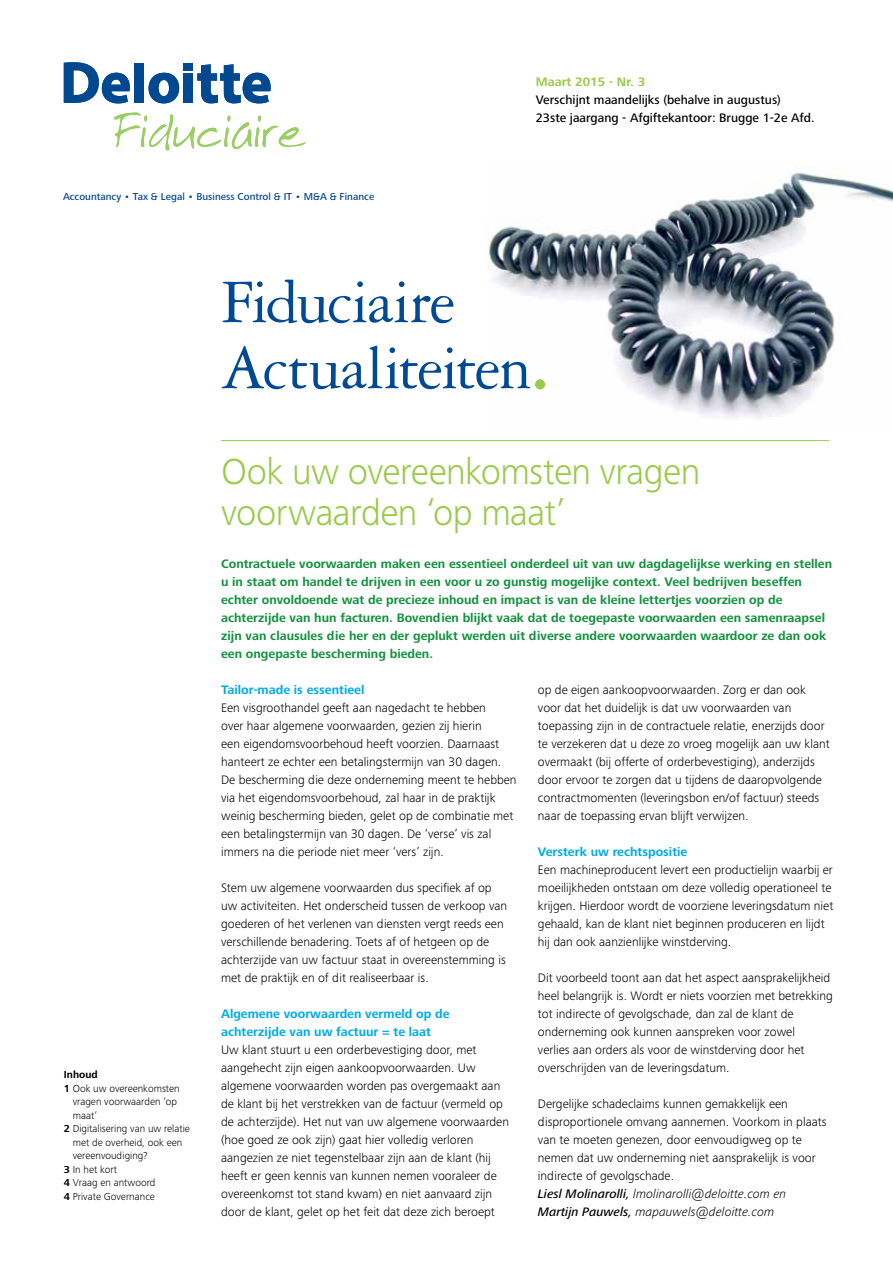
<style>
.page{position:relative;width:893px;height:1263px;background:#fff}
.page>*{position:absolute;margin:0;border:0;box-sizing:border-box;transform-origin:0 0}
.t1{font:66px/66px "Garamond 3 LT Std";letter-spacing:-.03em;color:#004a94}
.t2{font:300 37.5px/40.5px "Frutiger Next Pro";letter-spacing:-.015em;color:#99ca49}
.t3{font:300 12.75px/18px "Frutiger Next Pro";color:#000}
.t4{font:700 12.75px/18px "Frutiger Next Pro";color:#13913e}
.t5{font:700 12.75px/18px "Frutiger Next Pro";color:#00aae7}
.t6{font:500 12.75px/18px "Frutiger Next Pro";color:#000}
.t7{font:700 12.75px "Frutiger Next Pro";color:#99ca49}
.t8{font:300 10.5px "Frutiger Next Pro";color:#000}
.t9{font:700 10.5px "Frutiger Next Pro";color:#000}
.t10{font:500 10.35px "Frutiger Next Pro";color:#00438b}
.s1{font-size:103.5px;color:#99ca49}
.s2{font-weight:700}
.s3{font-weight:500;font-style:italic}
.s4{font-style:italic}
</style>
<div class="page">
<img style="left:487px;top:166px;width:406px;height:253px">
<hr style="left:221px;top:440px;width:608px;height:1px;background:#99ca49">
<div style="left:134px;top:63px;width:10px;height:40px;background:#004990"></div>
<svg style="left:149px;top:73px;width:30px;height:30px"></svg>
<div style="left:183px;top:73px;width:10px;height:30px;background:#004990"></div>
<div style="left:183px;top:63px;width:10px;height:8px;background:#004990"></div>
<svg style="left:197px;top:64px;width:74px;height:39px"></svg>
<svg style="left:64px;top:62px;width:66px;height:41px"></svg>
<svg style="left:114px;top:113px;width:191px;height:37px"></svg>
<p class="t10" style="left:63px;top:190px;width:313px">Accountancy • Tax &amp; Legal • Business Control &amp; IT • M&amp;A &amp; Finance</p>
<p class="t7" style="left:536px;top:74px;width:111px">Maart 2015 - Nr. 3</p>
<p class="t6" style="left:536px;top:91px;width:280px">Verschijnt maandelijks (behalve in augustus)<br>23ste jaargang - Afgiftekantoor: Brugge 1-2e Afd.</p>
<h1 class="t1" style="left:221px;top:269px;width:333px">Fiduciaire<br>Actualiteiten<span class="s1">.</span></h1>
<p class="t9" style="left:64px;top:1069px;width:35px">Inhoud</p>
<p class="t8" style="left:64px;top:1082px;width:118px"><span class="s2">1</span> Ook uw overeenkomsten</p>
<p class="t8" style="left:73px;top:1096px;width:106px">vragen voorwaarden ‘op</p>
<p class="t8" style="left:73px;top:1109px;width:26px">maat’</p>
<p class="t8" style="left:64px;top:1123px;width:128px"><span class="s2">2</span> Digitalisering van uw relatie</p>
<p class="t8" style="left:73px;top:1136px;width:111px">met de overheid, ook een</p>
<p class="t8" style="left:73px;top:1150px;width:76px">vereenvoudiging?</p>
<p class="t8" style="left:64px;top:1163px;width:55px"><span class="s2">3</span> In het kort</p>
<p class="t8" style="left:64px;top:1177px;width:93px"><span class="s2">4</span> Vraag en antwoord</p>
<p class="t8" style="left:64px;top:1190px;width:93px"><span class="s2">4</span> Private Governance</p>
<h2 class="t2" style="left:221px;top:451px;width:481px">Ook uw overeenkomsten vragen voorwaarden ‘op maat’</h2>
<p class="t4" style="left:221px;top:554px;width:613px">Contractuele voorwaarden maken een essentieel onderdeel uit van uw dagdagelijkse werking en stellen u in staat om handel te drijven in een voor u zo gunstig mogelijke context. Veel bedrijven beseffen echter onvoldoende wat de precieze inhoud en impact is van de kleine lettertjes voorzien op de achterzijde van hun facturen. Bovendien blijkt vaak dat de toegepaste voorwaarden een samenraapsel zijn van clausules die her en der geplukt werden uit diverse andere voorwaarden waardoor ze dan ook een ongepaste bescherming bieden.</p>
<p class="t5" style="left:221px;top:680px;width:145px">Tailor-made is essentieel</p>
<p class="t3" style="left:221px;top:698px;width:297px">Een visgroothandel geeft aan nagedacht te hebben<br>over haar algemene voorwaarden, gezien zij hierin<br>een eigendomsvoorbehoud heeft voorzien. Daarnaast hanteert ze echter een betalingstermijn van 30 dagen.<br>De bescherming die deze onderneming meent te hebben via het eigendomsvoorbehoud, zal haar in de praktijk weinig bescherming bieden, gelet op de combinatie met een betalingstermijn van 30 dagen. De ‘verse’ vis zal immers na die periode niet meer ‘vers’ zijn.</p>
<p class="t3" style="left:221px;top:878px;width:288px">Stem uw algemene voorwaarden dus specifiek af op uw activiteiten. Het onderscheid tussen de verkoop van goederen of het verlenen van diensten vergt reeds een verschillende benadering. Toets af of hetgeen op de achterzijde van uw factuur staat in overeenstemming is met de praktijk en of dit realiseerbaar is.</p>
<p class="t5" style="left:221px;top:1004px;width:230px">Algemene voorwaarden vermeld op de achterzijde van uw factuur = te laat</p>
<p class="t3" style="left:221px;top:1040px;width:289px">Uw klant stuurt u een orderbevestiging door, met aangehecht zijn eigen aankoopvoorwaarden. Uw algemene voorwaarden worden pas overgemaakt aan de klant bij het verstrekken van de factuur (vermeld op de achterzijde). Het nut van uw algemene voorwaarden (hoe goed ze ook zijn) gaat hier volledig verloren aangezien ze niet tegenstelbaar zijn aan de klant (hij heeft er geen kennis van kunnen nemen vooraleer de overeenkomst tot stand kwam) en niet aanvaard zijn door de klant, gelet op het feit dat deze zich beroept</p>
<p class="t3" style="left:538px;top:681px;width:293px">op de eigen aankoopvoorwaarden. Zorg er dan ook voor dat het duidelijk is dat uw voorwaarden van toepassing zijn in de contractuele relatie, enerzijds door te verzekeren dat u deze zo vroeg mogelijk aan uw klant overmaakt (bij offerte of orderbevestiging), anderzijds door ervoor te zorgen dat u tijdens de daaropvolgende contractmomenten (leveringsbon en/of factuur) steeds naar de toepassing ervan blijft verwijzen.</p>
<p class="t5" style="left:538px;top:843px;width:151px">Versterk uw rechtspositie</p>
<p class="t3" style="left:538px;top:861px;width:297px">Een machineproducent levert een productielijn waarbij er moeilijkheden ontstaan om deze volledig operationeel te krijgen. Hierdoor wordt de voorziene leveringsdatum niet gehaald, kan de klant niet beginnen produceren en lijdt hij dan ook aanzienlijke winstderving.</p>
<p class="t3" style="left:538px;top:969px;width:297px">Dit voorbeeld toont aan dat het aspect aansprakelijkheid heel belangrijk is. Wordt er niets voorzien met betrekking tot indirecte of gevolgschade, dan zal de klant de onderneming ook kunnen aanspreken voor zowel<br>verlies aan orders als voor de winstderving door het overschrijden van de leveringsdatum.</p>
<p class="t3" style="left:538px;top:1095px;width:290px">Dergelijke schadeclaims kunnen gemakkelijk een disproportionele omvang aannemen. Voorkom in plaats van te moeten genezen, door eenvoudigweg op te nemen dat uw onderneming niet aansprakelijk is voor indirecte of gevolgschade.<br><span class="s3">Liesl Molinarolli,</span> <span class="s4">lmolinarolli@deloitte.com en </span><span class="s3">Martijn Pauwels,</span> <span class="s4">mapauwels@deloitte.com</span></p>
</div>
